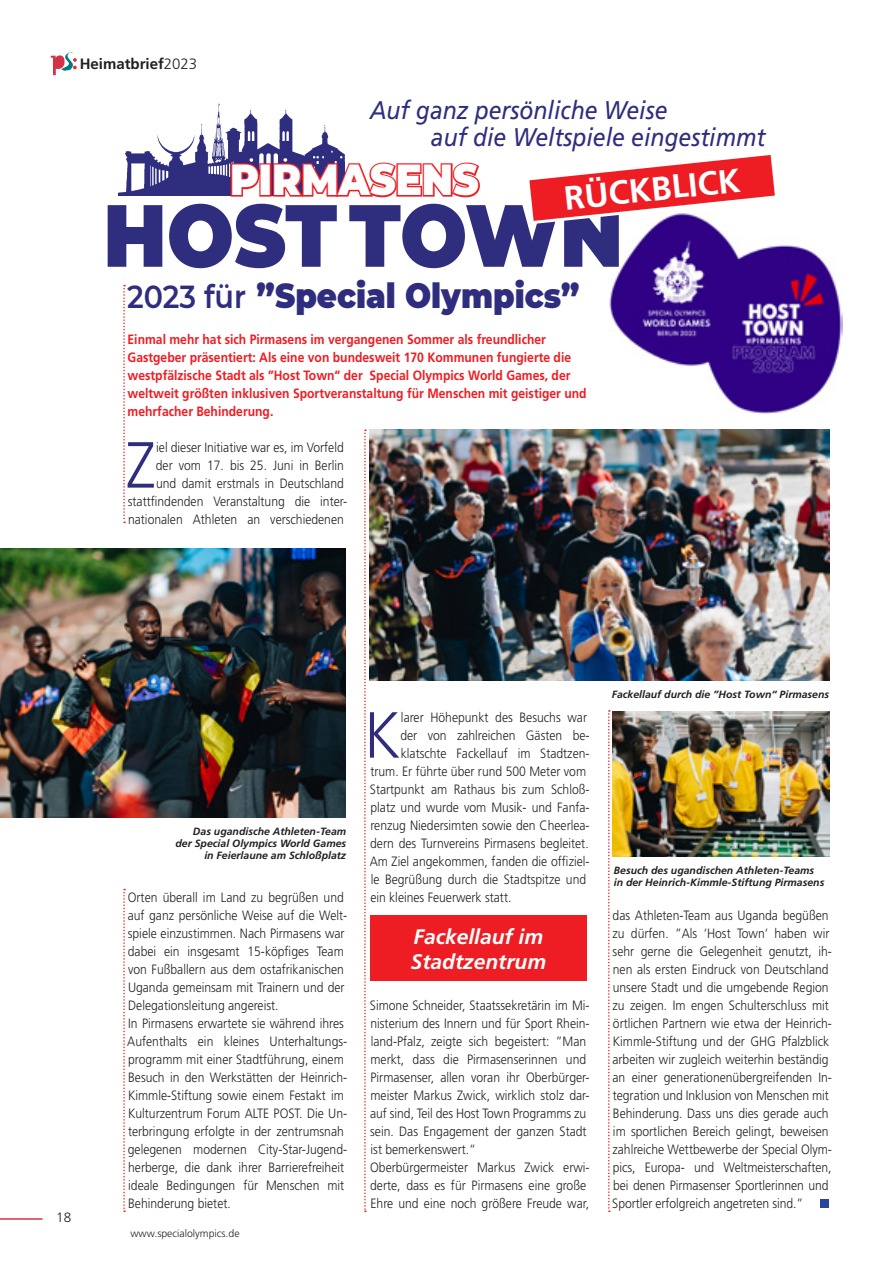
<style>
.page{position:relative;width:893px;height:1263px;background:#fff}
.page>*{position:absolute;margin:0;border:0;box-sizing:border-box;transform-origin:0 0}
.t1{font:900 88.05px "Montserrat";letter-spacing:-.01em;color:#2f2d7e;scale:.9 1}
.t2{font:300 65.1px "Frutiger LT";color:#2f2d7e;scale:.9 1}
.t3{font:900 43.35px "Montserrat";color:#fff;scale:.9 1}
.t4{font:900 34.2px "Montserrat";color:#2f2d7e;scale:.9 1}
.t5{font:700 33.45px "Frutiger LT";color:#fff}
.t6{font:italic 25.5px/27px "Frutiger LT";color:#2f2d7e;scale:.9 1}
.t7{font:italic 700 21px/25.2px "Frutiger LT";color:#fff}
.t8{font:700 15px "Frutiger LT";color:#231f20}
.t9{font:300 13.5px/18px "Frutiger LT";color:#231f20;scale:.9 1}
.t10{font:700 13.5px/18px "Frutiger LT";color:#ee1d23;scale:.9 1}
.t11{font:300 13.5px "Frutiger LT";color:#231f20}
.t12{font:italic 700 10.5px/12px "Frutiger LT";color:#231f20;text-align:right}
.t13{font:300 10.5px "Frutiger LT";color:#231f20}
.s1{font-weight:300}
.s2{font-weight:600;font-size:31.8px}
</style>
<div class="page">
<svg style="left:51px;top:52px;width:26px;height:23px"></svg>
<hr style="left:0;top:1218px;width:43px;height:2px;background:#d63247">
<div style="left:370px;top:915px;width:217px;height:66px;background:#ee1d23"></div>
<svg style="left:364px;top:429px;width:2px;height:783px"></svg>
<svg style="left:123px;top:285px;width:2px;height:238px"></svg>
<svg style="left:123px;top:889px;width:2px;height:323px"></svg>
<svg style="left:608px;top:710px;width:2px;height:502px"></svg>
<img style="left:609px;top:226px;width:233px;height:187px">
<img style="left:370px;top:429px;width:459px;height:251px">
<img style="left:0;top:549px;width:346px;height:269px">
<img style="left:612px;top:711px;width:217px;height:145px">
<img style="left:119px;top:103px;width:226px;height:92px">
<svg style="left:229px;top:161px;width:32px;height:36px"></svg>
<div style="left:259px;top:163px;width:13px;height:34px;border:3px solid #ee1d23"></div>
<svg style="left:271px;top:161px;width:209px;height:37px"></svg>
<svg style="left:529px;top:155px;width:246px;height:71px"></svg>
<div style="left:821px;top:1199px;width:8px;height:9px;background:#24469d"></div>
<p class="t8" style="left:80px;top:55px;width:119px">Heimatbrief<span class="s1">2023</span></p>
<h3 class="t6" style="left:431px;top:97px;width:373px;text-indent:-61px">Auf ganz persönliche Weise<br>auf die Weltspiele eingestimmt</h3>
<h3 class="t3" style="left:230px;top:147px;width:434px">PIRMASENS <span class="s2">war 2022</span></h3>
<h1 class="t1" style="left:103px;top:169px;width:579px">HOST TOWN</h1>
<h3 class="t4" style="left:127px;top:270px;width:504px"><span class="s2">2023 für</span> ”Special Olympics”</h3>
<h3 class="t5" style="left:562px;top:179px;width:178px;rotate:-6deg">RÜCKBLICK</h3>
<p class="t10" style="left:128px;top:330px;width:512px">Einmal mehr hat sich Pirmasens im vergangenen Sommer als freundlicher Gastgeber präsentiert: Als eine von bundesweit 170 Kommunen fungierte die westpfälzische Stadt als ”Host Town“ der Special Olympics World Games, der weltweit größten inklusiven Sportveranstaltung für Menschen mit geistiger und mehrfacher Behinderung.</p>
<p class="t9" style="left:128px;top:438px;width:245px;text-align:right">iel dieser Initiative war es, im Vorfeld<br>der vom 17. bis 25. Juni in Berlin<br>und damit erstmals in Deutschland stattfindenden Veranstaltung die inter&shy;nationalen Athleten an verschiedenen</p>
<h2 class="t2" style="left:126px;top:428px;width:34px">Z</h2>
<p class="t11" style="left:56px;top:1210px;width:17px">18</p>
<p class="t12" style="left:176px;top:825px;width:172px">Das ugandische Athleten-Team der Special Olympics World Games in Feierlaune am Schloßplatz</p>
<p class="t9" style="left:127px;top:888px;width:246px">Orten überall im Land zu begrüßen und auf ganz persönliche Weise auf die Welt&shy;spiele einzustimmen. Nach Pirmasens war dabei ein insgesamt 15-köpfiges Team von Fußballern aus dem ostafrikanischen Uganda gemeinsam mit Trainern und der Delegationsleitung angereist.<br>In Pirmasens erwartete sie während ihres Aufenthalts ein kleines Unterhaltungs&shy;programm mit einer Stadtführung, einem Besuch in den Werkstätten der Heinrich-Kimmle-Stiftung sowie einem Festakt im Kulturzentrum Forum ALTE POST. Die Un&shy;terbringung erfolgte in der zentrumsnah gelegenen modernen City-Star-Jugend&shy;herberge, die dank ihrer Barrierefreiheit ideale Bedingungen für Menschen mit Behinderung bietet.</p>
<p class="t13" style="left:130px;top:1228px;width:111px">www.specialolympics.de</p>
<h2 class="t2" style="left:364px;top:698px;width:41px">K</h2>
<p class="t9" style="left:401px;top:708px;width:208px">larer Höhepunkt des Besuchs war</p>
<p class="t9" style="left:400px;top:726px;width:212px">der von zahlreichen Gästen be-</p>
<p class="t9" style="left:401px;top:744px;width:211px">klatschte Fackellauf im Stadtzen-</p>
<p class="t9" style="left:370px;top:762px;width:241px">trum. Er führte über rund 500 Meter vom</p>
<p class="t9" style="left:370px;top:780px;width:246px">Startpunkt am Rathaus bis zum Schloß-</p>
<p class="t9" style="left:370px;top:798px;width:245px">platz und wurde vom Musik- und Fanfa-</p>
<p class="t9" style="left:370px;top:816px;width:245px">renzug Niedersimten sowie den Cheerlea-</p>
<p class="t9" style="left:370px;top:834px;width:244px">dern des Turnvereins Pirmasens begleitet.</p>
<p class="t9" style="left:370px;top:852px;width:246px">Am Ziel angekommen, fanden die offiziel-</p>
<p class="t9" style="left:371px;top:870px;width:241px">le Begrüßung durch die Stadtspitze und</p>
<p class="t9" style="left:370px;top:888px;width:158px">ein kleines Feuerwerk statt.</p>
<h3 class="t7" style="left:411px;top:924px;width:137px">Fackellauf im<br>Stadtzentrum</h3>
<p class="t9" style="left:370px;top:996px;width:246px">Simone Schneider, Staatssekretärin im Mi&shy;nisterium des Innern und für Sport Rhein&shy;land-Pfalz, zeigte sich begeistert: ”Man merkt, dass die Pirmasenserinnen und Pirmasenser, allen voran ihr Oberbürger&shy;meister Markus Zwick, wirklich stolz dar&shy;auf sind, Teil des Host Town Programms zu sein. Das Engagement der ganzen Stadt ist bemerkenswert.“<br>Oberbürgermeister Markus Zwick erwi&shy;derte, dass es für Pirmasens eine große Ehre und eine noch größere Freude war,</p>
<p class="t12" style="left:612px;top:688px;width:219px">Fackellauf durch die ”Host Town“ Pirmasens</p>
<p class="t12" style="left:614px;top:864px;width:212px;text-align:left">Besuch des ugandischen Athleten-Teams in der Heinrich-Kimmle-Stiftung Pirmasens</p>
<p class="t9" style="left:612px;top:906px;width:246px">das Athleten-Team aus Uganda begüßen zu dürfen. ”Als ‘Host Town‘ haben wir sehr gerne die Gelegenheit genutzt, ih&shy;nen als ersten Eindruck von Deutschland unsere Stadt und die umgebende Region zu zeigen. Im engen Schulterschluss mit örtlichen Partnern wie etwa der Heinrich-Kimmle-Stiftung und der GHG Pfalzblick arbeiten wir zugleich weiterhin beständig an einer generationenübergreifenden In&shy;tegration und Inklusion von Menschen mit Behinderung. Dass uns dies gerade auch im sportlichen Bereich gelingt, beweisen zahlreiche Wettbewerbe der Special Olym&shy;pics, Europa- und Weltmeisterschaften, bei denen Pirmasenser Sportlerinnen und Sportler erfolgreich angetreten sind.”</p>
</div>
